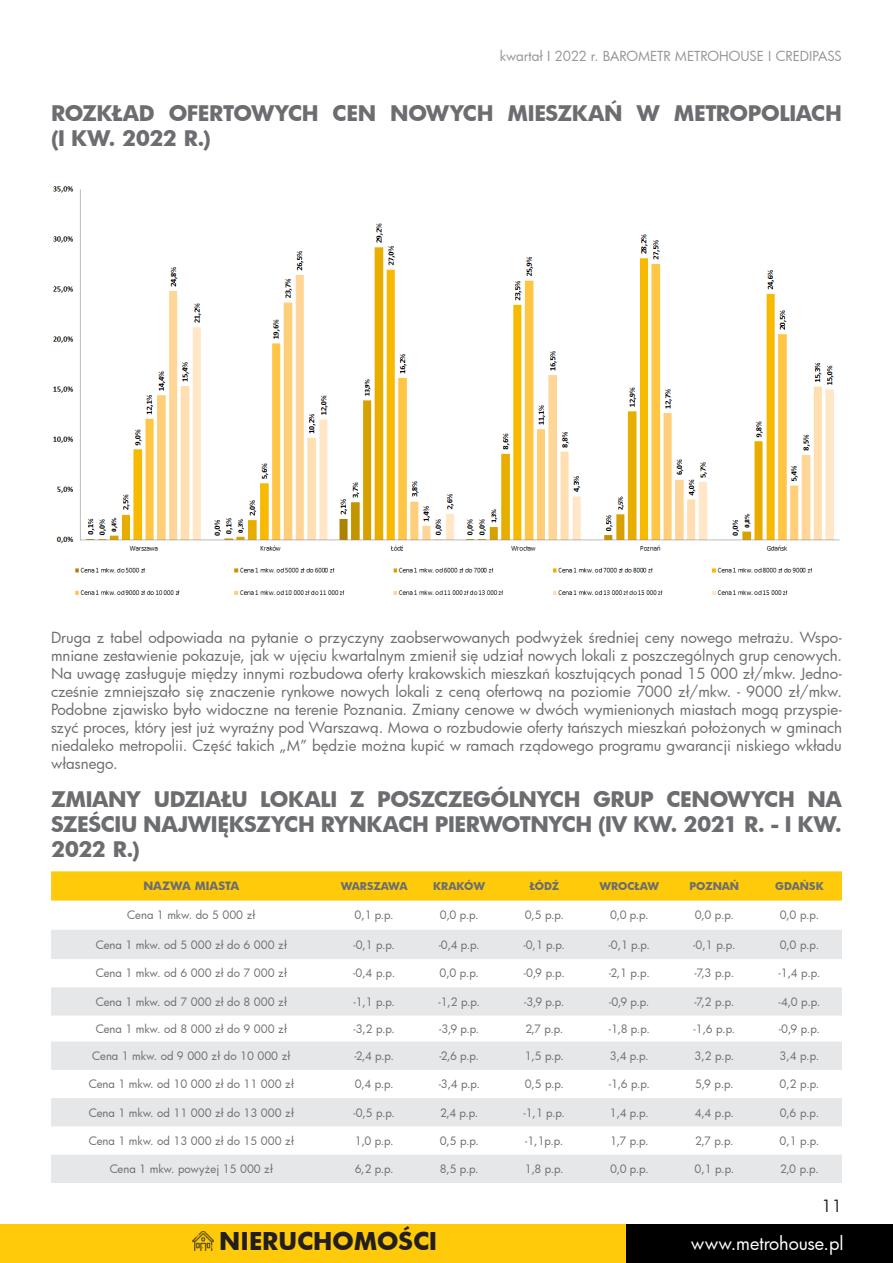
<style>
.page{position:relative;width:893px;height:1263px;background:#fff}
.page>*{position:absolute;margin:0;border:0;box-sizing:border-box;transform-origin:0 0}
.t1{font:700 24px "Futura";color:#231f20}
.t2{font:700 21px/25.2px "Futura";letter-spacing:-.02em;color:#6c6d70}
.t3{font:18px "Futura";letter-spacing:-.005em;color:#fff}
.t4{font:16.5px "Futura";color:#231f20}
.t5{font:15px/18px "Futura";color:#6c6d70;text-align:justify}
.t6{font:13.5px "Futura";color:#939598}
.t7{font:11.25px "Futura";color:#6c6d70}
.t8{font:700 11.25px "Futura";color:#6c6d70}
.t9{font:700 10.5px "Futura";letter-spacing:-.01em;color:#6c6d70}
</style>
<div class="page">
<div style="left:0;top:1225px;width:645px;height:38px;background:#feca0a"></div>
<div style="left:626px;top:1225px;width:267px;height:38px;background:#000"></div>
<img style="left:193px;top:1232px;width:20px;height:19px">
<img style="left:52px;top:186px;width:788px;height:409px">
<div style="left:51px;top:871px;width:791px;height:29px;background:#feca0a"></div>
<svg style="left:51px;top:930px;width:791px;height:253px;fill:#e6e7e9"></svg>
<p class="t6" style="left:500px;top:47px;width:343px">kwartał I 2022 r. BAROMETR METROHOUSE I CREDIPASS</p>
<h2 class="t2" style="left:51px;top:100px;width:792px">ROZKŁAD OFERTOWYCH CEN NOWYCH MIESZKAŃ W METROPOLIACH (I KW. 2022 R.)</h2>
<p class="t5" style="left:51px;top:628px;width:792px">Druga z tabel odpowiada na pytanie o przyczyny zaobserwowanych podwyżek średniej ceny nowego metrażu. Wspo&shy;mniane zestawienie pokazuje, jak w ujęciu kwartalnym zmienił się udział nowych lokali z poszczególnych grup cenowych.<br>Na uwagę zasługuje między innymi rozbudowa oferty krakowskich mieszkań kosztujących ponad 15 000 zł/mkw. Jedno&shy;cześnie zmniejszało się znaczenie rynkowe nowych lokali z ceną ofertową na poziomie 7000 zł/mkw. - 9000 zł/mkw.<br>Podobne zjawisko było widoczne na terenie Poznania. Zmiany cenowe w dwóch wymienionych miastach mogą przyspie&shy;szyć proces, który jest już wyraźny pod Warszawą. Mowa o rozbudowie oferty tańszych mieszkań położonych w gminach niedaleko metropolii. Część takich „M” będzie można kupić w ramach rządowego programu gwarancji niskiego wkładu własnego.</p>
<h2 class="t2" style="left:51px;top:786px;width:792px;text-align:justify">ZMIANY UDZIAŁU LOKALI Z POSZCZEGÓLNYCH GRUP CENOWYCH NA SZEŚCIU NAJWIĘKSZYCH RYNKACH PIERWOTNYCH (IV KW. 2021 R. - I KW.<br>2022 R.)</h2>
<p class="t8" style="left:143px;top:878px;width:97px">NAZWA MIASTA</p>
<p class="t9" style="left:341px;top:879px;width:68px">WARSZAWA</p>
<p class="t9" style="left:433px;top:879px;width:53px">KRAKÓW</p>
<p class="t9" style="left:529px;top:879px;width:31px">ŁÓDŹ</p>
<p class="t9" style="left:600px;top:879px;width:61px">WROCŁAW</p>
<p class="t9" style="left:690px;top:879px;width:51px">POZNAŃ</p>
<p class="t9" style="left:775px;top:879px;width:50px">GDAŃSK</p>
<p class="t7" style="left:127px;top:908px;width:130px">Cena 1 mkw. do 5 000 zł</p>
<p class="t7" style="left:355px;top:908px;width:41px">0,1 p.p.</p>
<p class="t7" style="left:440px;top:908px;width:40px">0,0 p.p.</p>
<p class="t7" style="left:525px;top:908px;width:41px">0,5 p.p.</p>
<p class="t7" style="left:610px;top:908px;width:40px">0,0 p.p.</p>
<p class="t7" style="left:695px;top:908px;width:41px">0,0 p.p.</p>
<p class="t7" style="left:780px;top:908px;width:41px">0,0 p.p.</p>
<p class="t7" style="left:96px;top:937px;width:193px">Cena 1 mkw. od 5 000 zł do 6 000 zł</p>
<p class="t7" style="left:353px;top:937px;width:43px">-0,1 p.p.</p>
<p class="t7" style="left:439px;top:937px;width:43px">-0,4 p.p.</p>
<p class="t7" style="left:524px;top:937px;width:43px">-0,1 p.p.</p>
<p class="t7" style="left:609px;top:937px;width:43px">-0,1 p.p.</p>
<p class="t7" style="left:693px;top:937px;width:44px">-0,1 p.p.</p>
<p class="t7" style="left:780px;top:937px;width:41px">0,0 p.p.</p>
<p class="t7" style="left:96px;top:966px;width:193px">Cena 1 mkw. od 6 000 zł do 7 000 zł</p>
<p class="t7" style="left:353px;top:966px;width:43px">-0,4 p.p.</p>
<p class="t7" style="left:439px;top:966px;width:41px">0,0 p.p.</p>
<p class="t7" style="left:524px;top:966px;width:43px">-0,9 p.p.</p>
<p class="t7" style="left:609px;top:966px;width:42px">-2,1 p.p.</p>
<p class="t7" style="left:695px;top:966px;width:41px">-7,3 p.p.</p>
<p class="t7" style="left:778px;top:966px;width:43px">-1,4 p.p.</p>
<p class="t7" style="left:96px;top:994px;width:193px">Cena 1 mkw. od 7 000 zł do 8 000 zł</p>
<p class="t7" style="left:353px;top:994px;width:43px">-1,1 p.p.</p>
<p class="t7" style="left:439px;top:994px;width:43px">-1,2 p.p.</p>
<p class="t7" style="left:524px;top:994px;width:42px">-3,9 p.p.</p>
<p class="t7" style="left:609px;top:994px;width:42px">-0,9 p.p.</p>
<p class="t7" style="left:694px;top:994px;width:42px">-7,2 p.p.</p>
<p class="t7" style="left:778px;top:994px;width:43px">-4,0 p.p.</p>
<p class="t7" style="left:96px;top:1021px;width:193px">Cena 1 mkw. od 8 000 zł do 9 000 zł</p>
<p class="t7" style="left:353px;top:1021px;width:43px">-3,2 p.p.</p>
<p class="t7" style="left:439px;top:1021px;width:42px">-3,9 p.p.</p>
<p class="t7" style="left:525px;top:1021px;width:39px">2,7 p.p.</p>
<p class="t7" style="left:609px;top:1021px;width:42px">-1,8 p.p.</p>
<p class="t7" style="left:693px;top:1021px;width:43px">-1,6 p.p.</p>
<p class="t7" style="left:779px;top:1021px;width:43px">-0,9 p.p.</p>
<p class="t7" style="left:92px;top:1048px;width:200px">Cena 1 mkw. od 9 000 zł do 10 000 zł</p>
<p class="t7" style="left:354px;top:1048px;width:41px">-2,4 p.p.</p>
<p class="t7" style="left:439px;top:1048px;width:41px">-2,6 p.p.</p>
<p class="t7" style="left:525px;top:1048px;width:41px">1,5 p.p.</p>
<p class="t7" style="left:610px;top:1048px;width:40px">3,4 p.p.</p>
<p class="t7" style="left:694px;top:1048px;width:41px">3,2 p.p.</p>
<p class="t7" style="left:780px;top:1048px;width:41px">3,4 p.p.</p>
<p class="t7" style="left:89px;top:1076px;width:207px">Cena 1 mkw. od 10 000 zł do 11 000 zł</p>
<p class="t7" style="left:355px;top:1076px;width:40px">0,4 p.p.</p>
<p class="t7" style="left:439px;top:1076px;width:43px">-3,4 p.p.</p>
<p class="t7" style="left:525px;top:1076px;width:41px">0,5 p.p.</p>
<p class="t7" style="left:609px;top:1076px;width:42px">-1,6 p.p.</p>
<p class="t7" style="left:695px;top:1076px;width:40px">5,9 p.p.</p>
<p class="t7" style="left:779px;top:1076px;width:41px">0,2 p.p.</p>
<p class="t7" style="left:89px;top:1105px;width:207px">Cena 1 mkw. od 11 000 zł do 13 000 zł</p>
<p class="t7" style="left:353px;top:1105px;width:43px">-0,5 p.p.</p>
<p class="t7" style="left:440px;top:1105px;width:40px">2,4 p.p.</p>
<p class="t7" style="left:524px;top:1105px;width:43px">-1,1 p.p.</p>
<p class="t7" style="left:610px;top:1105px;width:40px">1,4 p.p.</p>
<p class="t7" style="left:695px;top:1105px;width:41px">4,4 p.p.</p>
<p class="t7" style="left:780px;top:1105px;width:41px">0,6 p.p.</p>
<p class="t7" style="left:89px;top:1133px;width:207px">Cena 1 mkw. od 13 000 zł do 15 000 zł</p>
<p class="t7" style="left:355px;top:1133px;width:40px">1,0 p.p.</p>
<p class="t7" style="left:440px;top:1133px;width:41px">0,5 p.p.</p>
<p class="t7" style="left:525px;top:1133px;width:40px">-1,1p.p.</p>
<p class="t7" style="left:610px;top:1133px;width:40px">1,7 p.p.</p>
<p class="t7" style="left:695px;top:1133px;width:40px">2,7 p.p.</p>
<p class="t7" style="left:779px;top:1133px;width:41px">0,1 p.p.</p>
<p class="t7" style="left:110px;top:1161px;width:165px">Cena 1 mkw. powyżej 15 000 zł</p>
<p class="t7" style="left:355px;top:1161px;width:40px">6,2 p.p.</p>
<p class="t7" style="left:440px;top:1161px;width:40px">8,5 p.p.</p>
<p class="t7" style="left:525px;top:1161px;width:40px">1,8 p.p.</p>
<p class="t7" style="left:610px;top:1161px;width:40px">0,0 p.p.</p>
<p class="t7" style="left:694px;top:1161px;width:41px">0,1 p.p.</p>
<p class="t7" style="left:780px;top:1161px;width:40px">2,0 p.p.</p>
<h1 class="t1" style="left:219px;top:1224px;width:219px">NIERUCHOMOŚCI</h1>
<h3 class="t4" style="left:822px;top:1195px;width:22px">11</h3>
<h3 class="t3" style="left:691px;top:1231px;width:154px">www.metrohouse.pl</h3>
</div>
